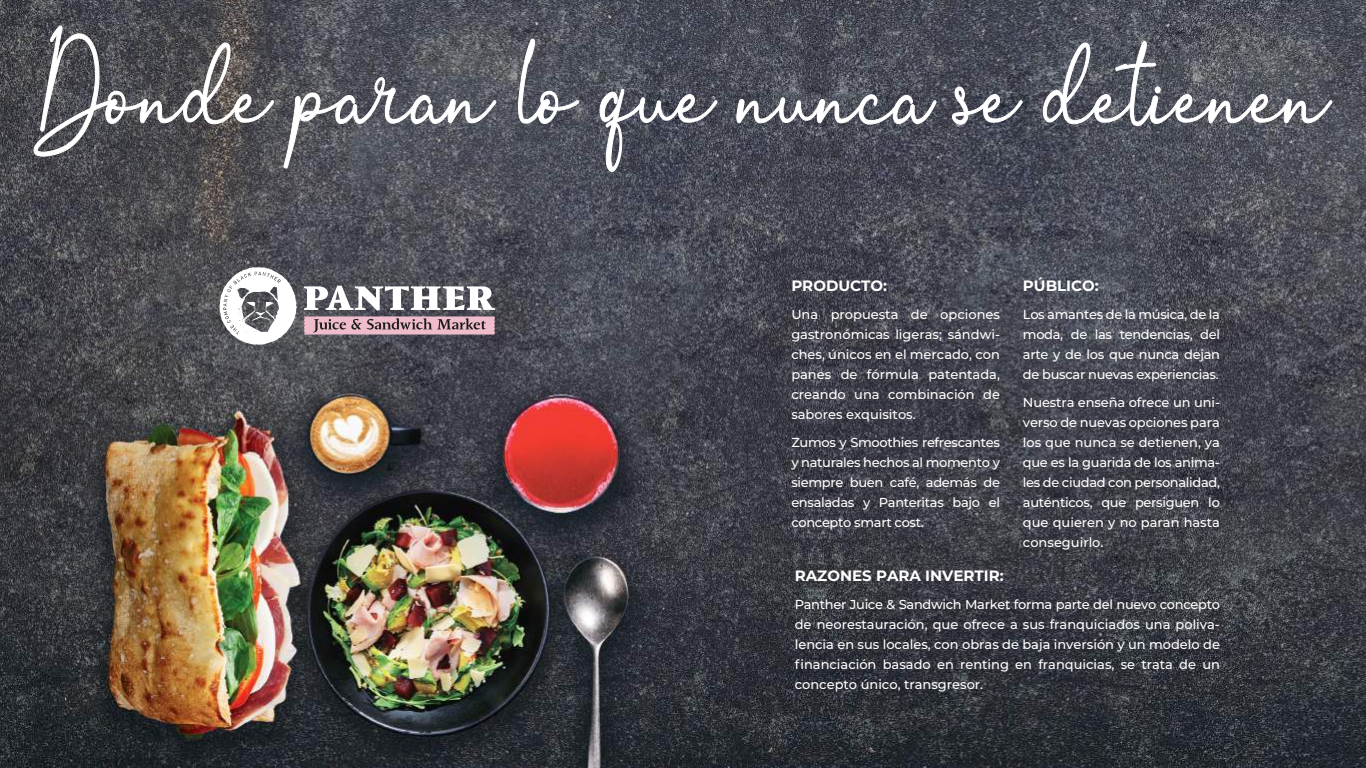
<style>
.page{position:relative;width:1366px;height:768px;background:#fff}
.page>*{position:absolute;margin:0;border:0;box-sizing:border-box;transform-origin:0 0}
.t1{font:87.5px "Ortisan Signature";color:#fff;scale:.82 1}
.t2{font:700 15px "Montserrat";color:#fff}
.t3{font:500 13px/20px "Montserrat";color:#fff;text-align:justify}
</style>
<div class="page">
<img style="left:0;top:0;width:1366px;height:768px">
<svg style="left:34px;top:25px;width:240px;height:132px;background:#59585c"></svg>
<svg style="left:284px;top:77px;width:212px;height:92px;background:#5f5f68"></svg>
<svg style="left:518px;top:39px;width:61px;height:85px;background:#5f616b"></svg>
<svg style="left:600px;top:89px;width:118px;height:83px;background:#565864"></svg>
<svg style="left:736px;top:95px;width:201px;height:29px;background:#676973"></svg>
<svg style="left:952px;top:87px;width:71px;height:37px;background:#5f616c"></svg>
<svg style="left:1043px;top:40px;width:289px;height:86px;background:#63656d"></svg>
<svg style="left:219px;top:267px;width:276px;height:78px"></svg>
<h1 class="t1" style="left:34px;top:41px;width:1581px">Donde paran lo que nunca se detienen</h1>
<p class="t2" style="left:791px;top:275px;width:97px">PRODUCTO:</p>
<p class="t3" style="left:791px;top:304px;width:210px">Una propuesta de opciones gastronómicas ligeras; sándwi&shy;ches, únicos en el mercado, con panes de fórmula patentada, creando una combinación de sabores exquisitos.</p>
<p class="t3" style="left:791px;top:432px;width:210px">Zumos y Smoothies refrescantes y naturales hechos al momento y siempre buen café, además de ensaladas y Panteritas bajo el concepto smart cost.</p>
<p class="t2" style="left:1023px;top:275px;width:77px">PÚBLICO:</p>
<p class="t3" style="left:1023px;top:304px;width:199px">Los amantes de la música, de la moda, de las tendencias, del arte y de los que nunca dejan de buscar nuevas experiencias.</p>
<p class="t3" style="left:1023px;top:392px;width:199px">Nuestra enseña ofrece un uni&shy;verso de nuevas opciones para los que nunca se detienen, ya que es la guarida de los anima&shy;les de ciudad con personalidad, auténticos, que persiguen lo que quieren y no paran hasta conseguirlo.</p>
<p class="t2" style="left:795px;top:565px;width:210px">RAZONES PARA INVERTIR:</p>
<p class="t3" style="left:795px;top:594px;width:427px">Panther Juice &amp; Sandwich Market forma parte del nuevo concepto de neorestauración, que ofrece a sus franquiciados una poliva&shy;lencia en sus locales, con obras de baja inversión y un modelo de financiación basado en renting en franquicias, se trata de un concepto único, transgresor.</p>
</div>
